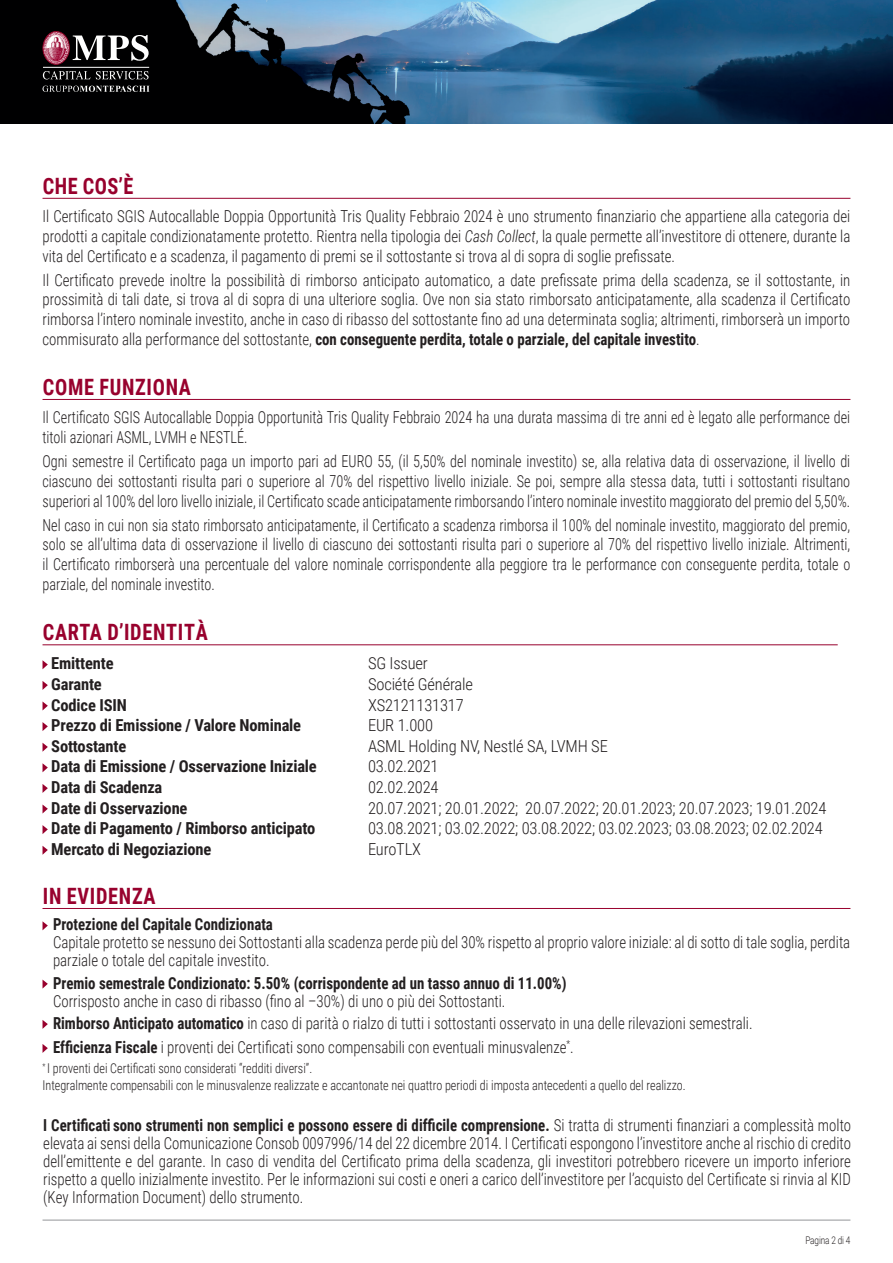
<style>
.page{position:relative;width:893px;height:1263px;background:#fff}
.page>*{position:absolute;margin:0;border:0;box-sizing:border-box;transform-origin:0 0}
.t1{font:700 22.5px "Roboto Condensed";letter-spacing:.035em;color:#98012d;scale:.9 1}
.t2{font:300 16.5px/19.8px "Roboto Condensed";color:#231f20;text-align:justify;scale:.9 1}
.t3{font:300 16.5px/19.8px "Roboto Condensed";color:#231f20;text-align:justify;scale:.86 1}
.t4{font:300 16.5px "Roboto Condensed";color:#231f20}
.t5{font:700 16.5px "Roboto Condensed";letter-spacing:-.01em;color:#231f20}
.t6{font:700 16.5px "Roboto Condensed";letter-spacing:-.01em;color:#231f20;scale:.9 1}
.t7{font:300 13.5px/16.2px "Roboto Condensed";color:#231f20;scale:.9 1}
.t8{font:300 10.5px "Roboto";letter-spacing:-.01em;color:#231f20;scale:.78 1}
.s1{font-style:italic}
.s2{font-weight:700}
</style>
<div class="page">
<hr style="left:43px;top:1220px;width:807px;height:1px;background:#939598">
<hr style="left:43px;top:198px;width:807px;height:1px;background:#98012d">
<hr style="left:43px;top:399px;width:807px;height:1px;background:#98012d">
<img style="left:0;top:0;width:893px;height:123px">
<hr style="left:43px;top:67px;width:106px;height:1px;background:#fff">
<svg style="left:73px;top:35px;width:76px;height:26px"></svg>
<svg style="left:43px;top:71px;width:106px;height:8px"></svg>
<svg style="left:43px;top:86px;width:107px;height:6px"></svg>
<img style="left:43px;top:32px;width:26px;height:32px">
<div style="left:43px;top:31px;width:26px;height:33px;border:1px solid #900126;border-radius:50%"></div>
<hr style="left:43px;top:644px;width:795px;height:1px;background:#98012d">
<svg style="left:43px;top:660px;width:5px;height:9px"></svg>
<svg style="left:43px;top:681px;width:5px;height:9px"></svg>
<svg style="left:43px;top:702px;width:5px;height:8px"></svg>
<svg style="left:43px;top:722px;width:5px;height:9px"></svg>
<svg style="left:43px;top:743px;width:5px;height:9px"></svg>
<svg style="left:43px;top:763px;width:5px;height:9px"></svg>
<svg style="left:43px;top:784px;width:5px;height:9px"></svg>
<svg style="left:43px;top:805px;width:5px;height:8px"></svg>
<svg style="left:43px;top:825px;width:5px;height:9px"></svg>
<svg style="left:43px;top:846px;width:5px;height:9px"></svg>
<hr style="left:43px;top:908px;width:807px;height:1px;background:#98012d">
<svg style="left:43px;top:921px;width:5px;height:9px"></svg>
<svg style="left:43px;top:980px;width:5px;height:8px"></svg>
<svg style="left:43px;top:1020px;width:5px;height:9px"></svg>
<svg style="left:43px;top:1044px;width:5px;height:9px"></svg>
<h1 class="t1" style="left:43px;top:170px;width:102px">CHE COS’È</h1>
<p class="t2" style="left:43px;top:206px;width:899px">Il Certificato SGIS Autocallable Doppia Opportunità Tris Quality Febbraio 2024 è uno strumento finanziario che appartiene alla categoria dei prodotti a capitale condizionatamente protetto. Rientra nella tipologia dei <span class="s1">Cash Collect</span>, la quale permette all’investitore di ottenere, durante la vita del Certificato e a scadenza, il pagamento di premi se il sottostante si trova al di sopra di soglie prefissate.</p>
<p class="t2" style="left:43px;top:269px;width:899px">Il Certificato prevede inoltre la possibilità di rimborso anticipato automatico, a date prefissate prima della scadenza, se il sottostante, in prossimità di tali date, si trova al di sopra di una ulteriore soglia. Ove non sia stato rimborsato anticipatamente, alla scadenza il Certificato rimborsa l’intero nominale investito, anche in caso di ribasso del sottostante fino ad una determinata soglia; altrimenti, rimborserà un importo commisurato alla performance del sottostante, <span class="s2">con conseguente perdita, totale o parziale, del capitale investito</span>.</p>
<h1 class="t1" style="left:43px;top:371px;width:166px">COME FUNZIONA</h1>
<p class="t3" style="left:43px;top:407px;width:941px">Il Certificato SGIS Autocallable Doppia Opportunità Tris Quality Febbraio 2024 ha una durata massima di tre anni ed è legato alle performance dei titoli azionari ASML, LVMH e NESTLÉ.</p>
<p class="t3" style="left:43px;top:451px;width:941px">Ogni semestre il Certificato paga un importo pari ad EURO 55, (il 5,50% del nominale investito) se, alla relativa data di osservazione, il livello di ciascuno dei sottostanti risulta pari o superiore al 70% del rispettivo livello iniziale. Se poi, sempre alla stessa data, tutti i sottostanti risultano superiori al 100% del loro livello iniziale, il Certificato scade anticipatamente rimborsando l’intero nominale investito maggiorato del premio del 5,50%.</p>
<p class="t3" style="left:43px;top:514px;width:941px">Nel caso in cui non sia stato rimborsato anticipatamente, il Certificato a scadenza rimborsa il 100% del nominale investito, maggiorato del premio, solo se all’ultima data di osservazione il livello di ciascuno dei sottostanti risulta pari o superiore al 70% del rispettivo livello iniziale. Altrimenti, il Certificato rimborserà una percentuale del valore nominale corrispondente alla peggiore tra le performance con conseguente perdita, totale o parziale, del nominale investito.</p>
<h1 class="t1" style="left:43px;top:616px;width:185px">CARTA D’IDENTITÀ</h1>
<p class="t5" style="left:51px;top:652px;width:64px">Emittente</p>
<p class="t4" style="left:368px;top:652px;width:61px">SG Issuer</p>
<p class="t5" style="left:51px;top:672px;width:52px">Garante</p>
<p class="t4" style="left:368px;top:672px;width:106px">Société Générale</p>
<p class="t5" style="left:51px;top:693px;width:77px">Codice ISIN</p>
<p class="t4" style="left:368px;top:693px;width:97px">XS2121131317</p>
<p class="t5" style="left:51px;top:714px;width:251px">Prezzo di Emissione / Valore Nominale</p>
<p class="t4" style="left:368px;top:714px;width:67px">EUR 1.000</p>
<p class="t5" style="left:51px;top:734px;width:76px">Sottostante</p>
<p class="t4" style="left:368px;top:734px;width:241px">ASML Holding NV, Nestlé SA, LVMH SE</p>
<p class="t5" style="left:51px;top:755px;width:267px">Data di Emissione / Osservazione Iniziale</p>
<p class="t4" style="left:368px;top:755px;width:72px">03.02.2021</p>
<p class="t5" style="left:51px;top:775px;width:113px">Data di Scadenza</p>
<p class="t4" style="left:368px;top:775px;width:72px">02.02.2024</p>
<p class="t5" style="left:51px;top:796px;width:138px">Date di Osservazione</p>
<p class="t4" style="left:368px;top:796px;width:460px">20.07.2021; 20.01.2022; 20.07.2022; 20.01.2023; 20.07.2023; 19.01.2024</p>
<p class="t5" style="left:51px;top:817px;width:265px">Date di Pagamento / Rimborso anticipato</p>
<p class="t4" style="left:368px;top:817px;width:456px">03.08.2021; 03.02.2022; 03.08.2022; 03.02.2023; 03.08.2023; 02.02.2024</p>
<p class="t5" style="left:51px;top:837px;width:162px">Mercato di Negoziazione</p>
<p class="t4" style="left:368px;top:837px;width:55px">EuroTLX</p>
<h1 class="t1" style="left:43px;top:880px;width:127px">IN EVIDENZA</h1>
<p class="t6" style="left:53px;top:913px;width:246px">Protezione del Capitale Condizionata</p>
<p class="t2" style="left:53px;top:933px;width:887px;line-height:18px">Capitale protetto se nessuno dei Sottostanti alla scadenza perde più del 30% rispetto al proprio valore iniziale: al di sotto di tale soglia, perdita parziale o totale del capitale investito.</p>
<p class="t6" style="left:53px;top:971px;width:572px">Premio semestrale Condizionato: 5.50% (corrispondente ad un tasso annuo di 11.00%)</p>
<p class="t2" style="left:53px;top:989px;width:779px;line-height:22.2px">Corrisposto anche in caso di ribasso (fino al –30%) di uno o più dei Sottostanti.<br><span class="s2">Rimborso Anticipato automatico</span> in caso di parità o rialzo di tutti i sottostanti osservato in una delle rilevazioni semestrali.</p>
<p class="t2" style="left:53px;top:1036px;width:580px"><span class="s2">Efficienza Fiscale</span> i proventi dei Certificati sono compensabili con eventuali minusvalenze<sup>*</sup>.</p>
<p class="t7" style="left:43px;top:1060px;width:716px"><sup>*</sup> I proventi dei Certificati sono considerati “redditi diversi”.<br>Integralmente compensabili con le minusvalenze realizzate e accantonate nei quattro periodi di imposta antecedenti a quello del realizzo.</p>
<p class="t2" style="left:43px;top:1116px;width:899px;line-height:18px"><span class="s2">I Certificati sono strumenti non semplici e possono essere di difficile comprensione.</span> Si tratta di strumenti finanziari a complessità molto elevata ai sensi della Comunicazione Consob 0097996/14 del 22 dicembre 2014. I Certificati espongono l’investitore anche al rischio di credito dell’emittente e del garante. In caso di vendita del Certificato prima della scadenza, gli investitori potrebbero ricevere un importo inferiore rispetto a quello inizialmente investito. Per le informazioni sui costi e oneri a carico dell’investitore per l’acquisto del Certificate si rinvia al KID (Key Information Document) dello strumento.</p>
<p class="t8" style="left:805px;top:1233px;width:59px">Pagina 2 di 4</p>
</div>
